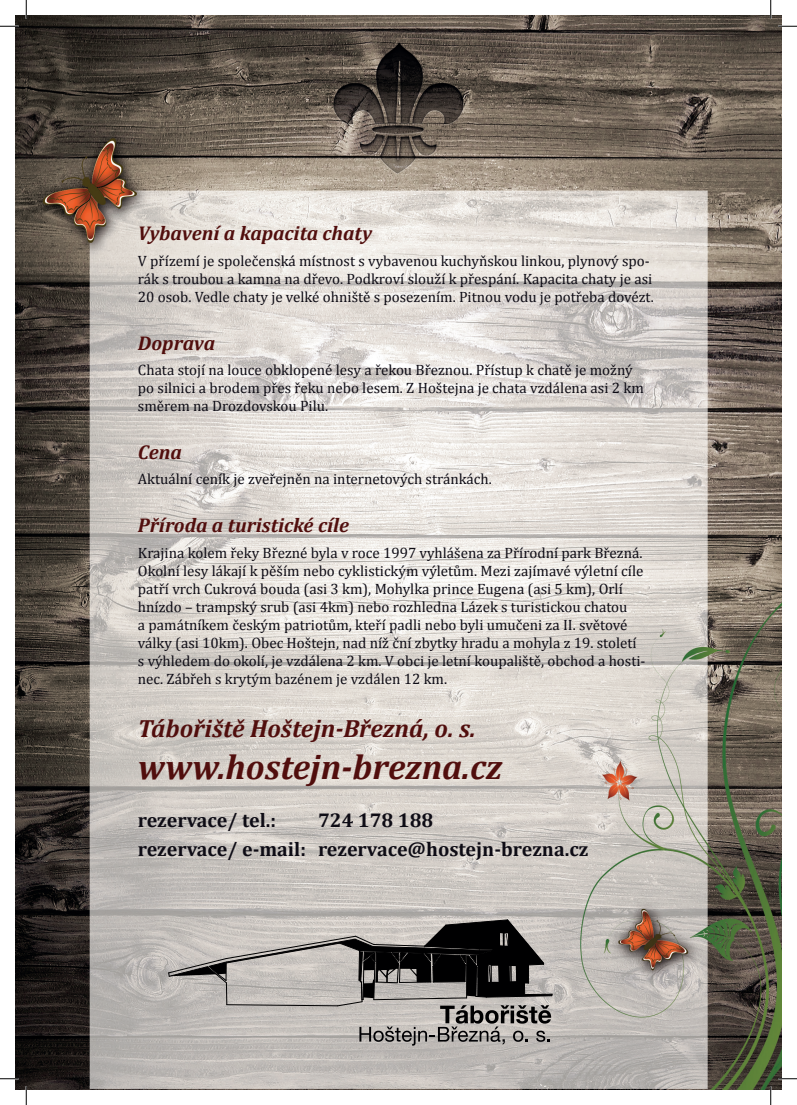
<style>
.page{position:relative;width:797px;height:1105px;background:#fff}
.page>*{position:absolute;margin:0;border:0;box-sizing:border-box;transform-origin:0 0}
.t1{font:italic 700 35px "Cambria";color:#510e0d}
.t2{font:italic 700 25px "Cambria";color:#510e0d}
.t3{font:700 20px/28.8px "Cambria";color:#0e0c15}
.t4{font:italic 700 20px "Cambria";color:#510e0d}
.t5{font:15px/18px "Cambria";color:#0e0c15}
</style>
<div class="page">
<img style="left:16px;top:16px;width:765px;height:1073px">
<svg style="left:168px;top:920px;width:384px;height:126px;background:#989491"></svg>
<svg style="left:0;top:25px;width:19px;height:2px"></svg>
<svg style="left:778px;top:25px;width:19px;height:2px"></svg>
<svg style="left:0;top:1078px;width:19px;height:1px"></svg>
<svg style="left:778px;top:1078px;width:19px;height:1px"></svg>
<svg style="left:25px;top:0;width:2px;height:19px"></svg>
<svg style="left:25px;top:1086px;width:2px;height:19px"></svg>
<svg style="left:770px;top:0;width:1px;height:19px"></svg>
<svg style="left:770px;top:1086px;width:1px;height:19px"></svg>
<h3 class="t4" style="left:138px;top:219px;width:236px">Vybavení a kapacita chaty</h3>
<p class="t5" style="left:138px;top:252px;width:517px">V přízemí je společenská místnost s vybavenou kuchyňskou linkou, plynový spo&shy;rák s troubou a kamna na dřevo. Podkroví slouží k přespání. Kapacita chaty je asi<br>20 osob. Vedle chaty je velké ohniště s posezením. Pitnou vodu je potřeba dovézt.</p>
<h3 class="t4" style="left:138px;top:329px;width:79px">Doprava</h3>
<p class="t5" style="left:138px;top:361px;width:507px">Chata stojí na louce obklopené lesy a řekou Březnou. Přístup k chatě je možný po silnici a brodem přes řeku nebo lesem. Z Hoštejna je chata vzdálena asi 2 km směrem na Drozdovskou Pilu.</p>
<h3 class="t4" style="left:138px;top:438px;width:45px">Cena</h3>
<p class="t5" style="left:138px;top:470px;width:355px">Aktuální ceník je zveřejněn na internetových stránkách.</p>
<h3 class="t4" style="left:138px;top:511px;width:213px">Příroda a turistické cíle</h3>
<p class="t5" style="left:138px;top:543px;width:509px">Krajina kolem řeky Březné byla v roce 1997 vyhlášena za Přírodní park Březná.<br>Okolní lesy lákají k pěším nebo cyklistickým výletům. Mezi zajímavé výletní cíle patří vrch Cukrová bouda (asi 3 km), Mohylka prince Eugena (asi 5 km), Orlí hnízdo – trampský srub (asi 4km) nebo rozhledna Lázek s turistickou chatou<br>a památníkem českým patriotům, kteří padli nebo byli umučeni za II. světové války (asi 10km). Obec Hoštejn, nad níž ční zbytky hradu a mohyla z 19. století s výhledem do okolí, je vzdálena 2 km. V obci je letní koupaliště, obchod a hosti&shy;nec. Zábřeh s krytým bazénem je vzdálen 12 km.</p>
<h2 class="t2" style="left:138px;top:711px;width:339px">Tábořiště Hoštejn-Březná, o. s.</h2>
<h1 class="t1" style="left:138px;top:743px;width:366px">www.hostejn-brezna.cz</h1>
<h3 class="t3" style="left:138px;top:805px;width:140px">rezervace/ tel.:</h3>
<h3 class="t3" style="left:138px;top:805px;width:452px;text-indent:180px">724 178 188<br>rezervace/ e-mail: rezervace@hostejn-brezna.cz</h3>
</div>
